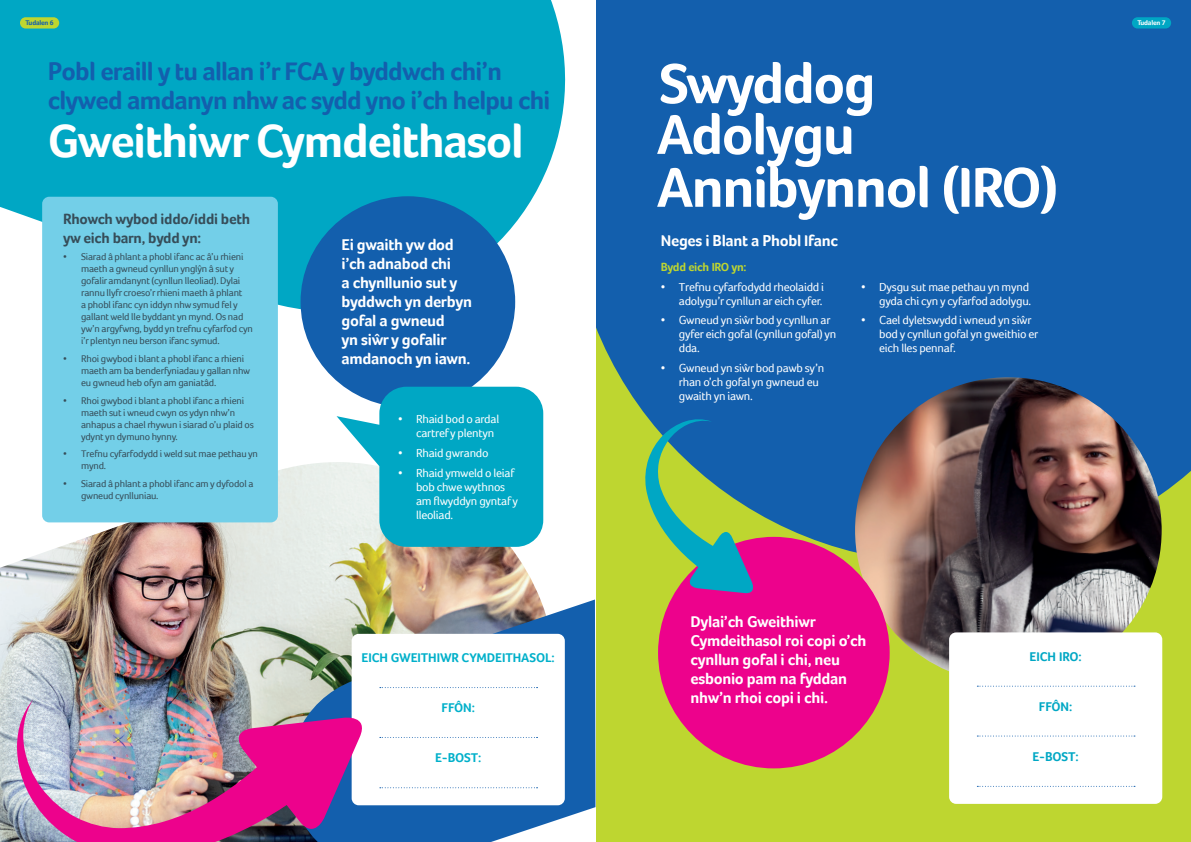
<style>
.page{position:relative;width:1191px;height:842px;background:#fff}
.page>*{position:absolute;margin:0;border:0;box-sizing:border-box;transform-origin:0 0}
.t1{font:700 57.7px "Foco";letter-spacing:-.03em;color:#fff}
.t2{font:700 47.7px "Foco";letter-spacing:-.03em;color:#fff}
.t3{font:700 26px/29px "Foco";letter-spacing:-.03em;color:#135fad}
.Intro{font:700 16px/19px "Foco";letter-spacing:-.02em;color:#fff}
.Intro-2{font:700 15px/19px "Foco";letter-spacing:-.02em;color:#364d59}
.BODY{font:700 13px "Foco";letter-spacing:-.005em;color:#00b0ca}
.BODY-2{font:700 13px "Foco";letter-spacing:-.005em;color:#00a7c4}
.t4{font:12px/14px "Foco";letter-spacing:-.02em;color:#fff}
.Intro-3{font:700 12px "Foco";letter-spacing:-.02em;color:#bed630}
.t5{font:10px/12px "Foco";letter-spacing:-.02em;color:#364d59}
.t6{font:700 7px "Foco";letter-spacing:-.025em;color:#135fad}
.t7{font:700 7px "Foco";letter-spacing:-.025em;color:#fff}
</style>
<div class="page">
<div style="left:492px;top:0;width:699px;height:842px;background:#bed630"></div>
<div style="left:595px;top:0;width:596px;height:567px;background:#135fad"></div>
<img style="left:855px;top:377px;width:306px;height:306px;border-radius:153px">
<div style="left:949px;top:632px;width:213px;height:172px;background:#fff;border-radius:7px"></div>
<svg style="left:977px;top:686px;width:158px;height:1px"></svg>
<svg style="left:977px;top:736px;width:158px;height:1px"></svg>
<svg style="left:977px;top:786px;width:158px;height:1px"></svg>
<div style="left:0;top:0;width:595px;height:842px;background:#fff"></div>
<svg style="left:0;top:0;width:596px;height:342px;fill:#00a7c4"></svg>
<img style="left:0;top:462px;width:544px;height:380px">
<img style="left:276px;top:599px;width:319px;height:243px">
<div style="left:352px;top:634px;width:213px;height:171px;background:#fff;border-radius:7px"></div>
<svg style="left:380px;top:687px;width:157px;height:1px"></svg>
<svg style="left:380px;top:737px;width:157px;height:1px"></svg>
<svg style="left:380px;top:787px;width:157px;height:1px"></svg>
<div style="left:658px;top:537px;width:231px;height:231px;background:#ed028c;border-radius:50%"></div>
<svg style="left:644px;top:418px;width:113px;height:176px"></svg>
<div style="left:300px;top:196px;width:215px;height:211px;background:#135fad;border-radius:50%"></div>
<div style="left:42px;top:197px;width:236px;height:325px;background:#73cfe8;border-radius:7px"></div>
<img style="left:17px;top:700px;width:352px;height:142px">
<svg style="left:336px;top:387px;width:207px;height:160px;background:#2db4cb"></svg>
<div style="left:20px;top:17px;width:39px;height:12px;background:#bed630;border-radius:6px"></div>
<div style="left:1132px;top:17px;width:39px;height:12px;background:#00a7c4;border-radius:6px"></div>
<p class="t6" style="left:26px;top:18px;width:30px">Tudalen 6</p>
<p class="t7" style="left:1137px;top:18px;width:30px">Tudalen 7</p>
<p class="t3" style="left:48px;top:56px;width:504px">Pobl eraill y tu allan i’r FCA y byddwch chi’n clywed amdanyn nhw ac sydd yno i’ch helpu chi</p>
<p class="t2" style="left:48px;top:113px;width:477px">Gweithiwr Cymdeithasol</p>
<p class="Intro-2" style="left:63px;top:209px;width:189px">Rhowch wybod iddo/iddi beth yw eich barn, bydd yn:</p>
<p class="t5" style="left:81px;top:251px;width:173px;text-indent:-18px">• Siarad â phlant a phobl ifanc ac â’u rhieni maeth a gwneud cynllun ynglŷn â sut y gofalir amdanynt (cynllun lleoliad). Dylai rannu llyfr croeso’r rhieni maeth â phlant<br>a phobl ifanc cyn iddyn nhw symud fel y gallant weld lle byddant yn mynd. Os nad yw’n argyfwng, bydd yn trefnu cyfarfod cyn i’r plentyn neu berson ifanc symud.</p>
<p class="t5" style="left:81px;top:353px;width:171px;text-indent:-18px">• Rhoi gwybod i blant a phobl ifanc a rhieni maeth am ba benderfyniadau y gallan nhw eu gwneud heb ofyn am ganiatâd.</p>
<p class="t5" style="left:81px;top:394px;width:174px;text-indent:-18px">• Rhoi gwybod i blant a phobl ifanc a rhieni maeth sut i wneud cwyn os ydyn nhw’n anhapus a chael rhywun i siarad o’u plaid os ydynt yn dymuno hynny.</p>
<p class="t5" style="left:81px;top:448px;width:178px;text-indent:-18px">• Trefnu cyfarfodydd i weld sut mae pethau yn mynd.</p>
<p class="t5" style="left:81px;top:478px;width:174px;text-indent:-18px">• Siarad â phlant a phobl ifanc am y dyfodol a gwneud cynlluniau.</p>
<p class="Intro" style="left:341px;top:235px;width:132px">Ei gwaith yw dod i’ch adnabod chi<br>a chynllunio sut y byddwch yn derbyn gofal a gwneud<br>yn siŵr y gofalir amdanoch yn iawn.</p>
<p class="t4" style="left:416px;top:412px;width:85px;text-indent:-18px">• Rhaid bod o ardal cartref y plentyn</p>
<p class="t4" style="left:398px;top:446px;width:92px">• Rhaid gwrando</p>
<p class="t4" style="left:416px;top:466px;width:103px;text-indent:-18px">• Rhaid ymweld o leiaf bob chwe wythnos am flwyddyn gyntaf y lleoliad.</p>
<p class="BODY" style="left:362px;top:650px;width:195px">EICH GWEITHIWR CYMDEITHASOL:</p>
<p class="BODY" style="left:441px;top:700px;width:35px">FFÔN:</p>
<p class="BODY" style="left:435px;top:750px;width:48px">E-BOST:</p>
<p class="t1" style="left:659px;top:49px;width:218px">Swyddog</p>
<p class="t1" style="left:657px;top:100px;width:200px">Adolygu</p>
<p class="t1" style="left:657px;top:153px;width:403px">Annibynnol (IRO)</p>
<p class="Intro" style="left:661px;top:231px;width:179px">Neges i Blant a Phobl Ifanc</p>
<p class="Intro-3" style="left:661px;top:260px;width:87px">Bydd eich IRO yn:</p>
<p class="t4" style="left:661px;top:279px;width:165px;text-align:right">• Trefnu cyfarfodydd rheolaidd i adolygu’r cynllun ar eich cyfer.</p>
<p class="t4" style="left:679px;top:313px;width:159px;text-indent:-18px">• Gwneud yn siŵr bod y cynllun ar gyfer eich gofal (cynllun gofal) yn dda.</p>
<p class="t4" style="left:679px;top:361px;width:147px;text-indent:-18px">• Gwneud yn siŵr bod pawb sy’n rhan o’ch gofal yn gwneud eu gwaith yn iawn.</p>
<p class="t4" style="left:861px;top:279px;width:172px;text-align:right">• Dysgu sut mae pethau yn mynd gyda chi cyn y cyfarfod adolygu.</p>
<p class="t4" style="left:879px;top:313px;width:161px;text-indent:-18px">• Cael dyletswydd i wneud yn siŵr bod y cynllun gofal yn gweithio er eich lles pennaf.</p>
<p class="Intro" style="left:690px;top:612px;width:177px">Dylai’ch Gweithiwr<br>Cymdeithasol roi copi o’ch cynllun gofal i chi, neu esbonio pam na fyddan nhw’n rhoi copi i chi.</p>
<p class="BODY-2" style="left:1029px;top:649px;width:54px">EICH IRO:</p>
<p class="BODY-2" style="left:1039px;top:698px;width:35px">FFÔN:</p>
<p class="BODY-2" style="left:1032px;top:749px;width:48px">E-BOST:</p>
</div>
